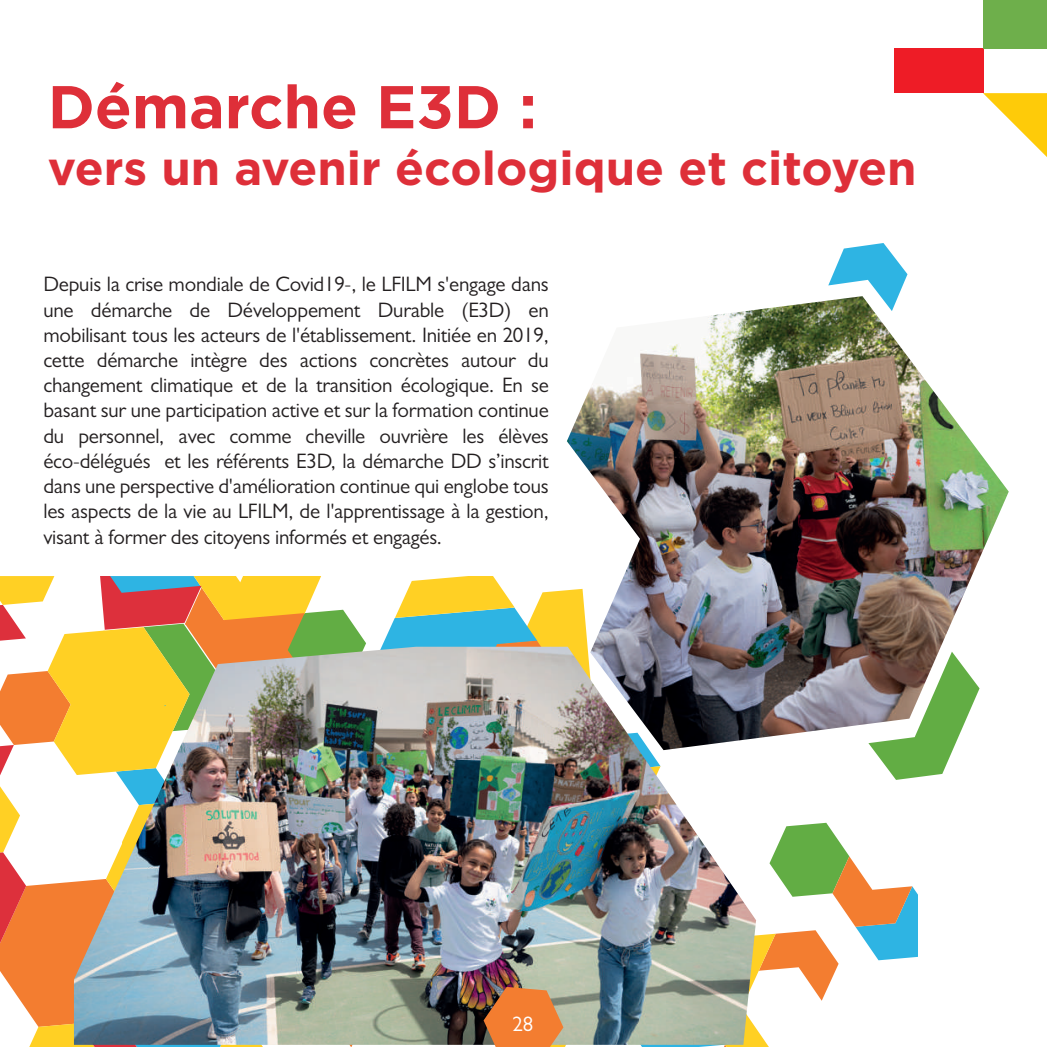
<style>
.page{position:relative;width:1047px;height:1047px;background:#fff}
.page>*{position:absolute;margin:0;border:0;box-sizing:border-box;transform-origin:0 0}
.t1{font:700 60.2px "Gotham";color:#de2f39}
.t2{font:700 47.25px "Gotham";color:#de2f39}
.t3{font:21px/25.2px "Gill Sans";letter-spacing:-.01em;color:#231f20;text-align:justify}
.t4{font:21px "Gill Sans";color:#fff}
</style>
<div class="page">
<div style="left:894px;top:48px;width:89px;height:45px;background:#ee1c26"></div>
<div style="left:982px;top:0;width:64px;height:48px;background:#6eaf4b"></div>
<svg style="left:983px;top:93px;width:63px;height:63px"></svg>
<svg style="left:828px;top:243px;width:79px;height:53px"></svg>
<img style="left:567px;top:296px;width:441px;height:394px">
<img style="left:0;top:576px;width:979px;height:471px">
<h1 class="t1" style="left:48px;top:72px;width:490px">Démarche E3D :</h1>
<h2 class="t2" style="left:48px;top:141px;width:870px">vers un avenir écologique et citoyen</h2>
<p class="t3" style="left:43px;top:271px;width:506px">Depuis la crise mondiale de Covid19-, le LFILM s'engage dans une démarche de Développement Durable (E3D) en mobilisant tous les acteurs de l'établissement. Initiée en 2019, cette démarche intègre des actions concrètes autour du changement climatique et de la transition écologique. En se basant sur une participation active et sur la formation continue du personnel, avec comme cheville ouvrière les élèves éco-délégués et les référents E3D, la démarche DD s’inscrit dans une perspective d'amélioration continue qui englobe tous les aspects de la vie au LFILM, de l'apprentissage à la gestion, visant à former des citoyens informés et engagés.</p>
<p class="t4" style="left:512px;top:1011px;width:22px">28</p>
</div>
